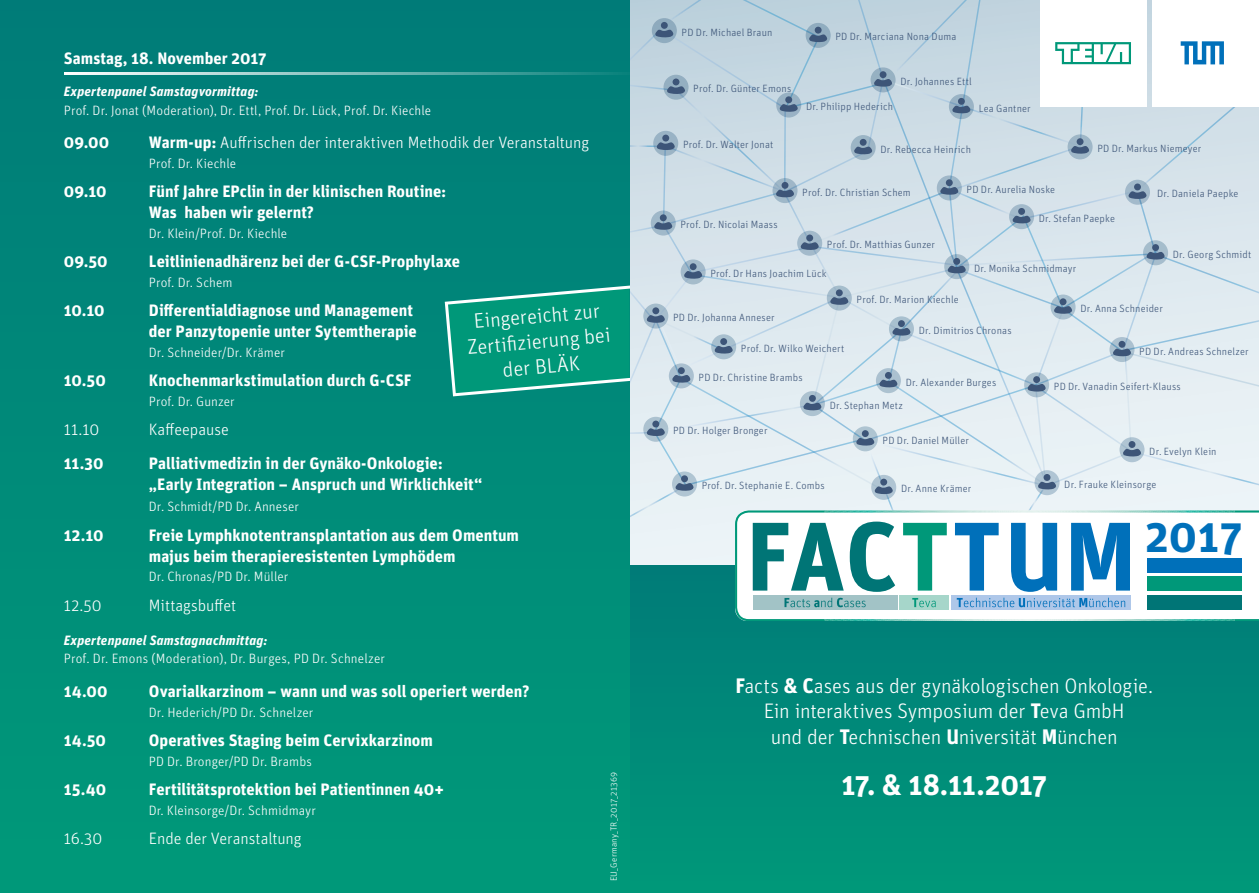
<style>
.page{position:relative;width:1259px;height:893px;background:#fff}
.page>*{position:absolute;margin:0;border:0;box-sizing:border-box;transform-origin:0 0}
.t1{font:700 44.7px "Unit OT";color:#0070ba}
.t2{font:700 29.4px "Unit OT";letter-spacing:-.005em;color:#fff}
.t3{font:300 21px/25.5px "Unit OT";letter-spacing:-.01em;color:#fff;text-align:center}
.t4{font:700 16.5px/21px "Unit OT";color:#fff}
.t5{font:300 16.5px "Unit OT";letter-spacing:-.005em;color:#fff}
.Name_0_6{font:300 13.5px "Unit Pro";letter-spacing:.01em;color:#fff}
.Refs{font:300 13.5px "Unit Pro";letter-spacing:.01em;color:#fff}
.TAg{font:italic 700 13.5px "Unit Pro";letter-spacing:.015em;color:#fff}
.TAg-2{font:300 13.5px "Unit Pro";letter-spacing:.005em;color:#fff}
.t6{font:300 10.5px "Unit OT";letter-spacing:.015em;color:#3d5578}
.t7{font:300 9px "Unit OT";letter-spacing:.025em;color:#fff}
.s1{font-weight:700}
</style>
<div class="page">
<div style="left:617px;top:566px;width:642px;height:327px;background:#008c79"></div>
<div style="left:0;top:0;width:629px;height:893px;background:linear-gradient(to bottom,#017c79,#009979)"></div>
<hr style="left:64px;top:72px;width:575px;height:2px;background:#fff">
<svg style="left:443px;top:0;width:816px;height:621px"></svg>
<p class="t4" style="left:64px;top:48px;width:204px">Samstag, 18. November 2017</p>
<p class="TAg" style="left:64px;top:82px;width:196px">Expertenpanel Samstagvormittag:</p>
<p class="Refs" style="left:64px;top:101px;width:369px">Prof. Dr. Jonat (Moderation), Dr. Ettl, Prof. Dr. Lück, Prof. Dr. Kiechle</p>
<p class="t4" style="left:64px;top:132px;width:47px">09.00</p>
<p class="t5" style="left:149px;top:133px;width:442px"><span class="s1">Warm-up:</span> Auffrischen der interaktiven Methodik der Veranstaltung</p>
<p class="TAg-2" style="left:149px;top:155px;width:89px">Prof. Dr. Kiechle</p>
<p class="t4" style="left:64px;top:181px;width:44px">09.10</p>
<p class="t4" style="left:149px;top:181px;width:299px">Fünf Jahre EPclin in der klinischen Routine:<br>Was haben wir gelernt?</p>
<p class="Name_0_6" style="left:149px;top:225px;width:140px">Dr. Klein/Prof. Dr. Kiechle</p>
<p class="t4" style="left:64px;top:251px;width:45px">09.50</p>
<p class="t4" style="left:149px;top:251px;width:313px">Leitlinienadhärenz bei der G-CSF-Prophylaxe</p>
<p class="Name_0_6" style="left:149px;top:274px;width:85px">Prof. Dr. Schem</p>
<p class="t4" style="left:64px;top:300px;width:42px">10.10</p>
<p class="t4" style="left:149px;top:300px;width:269px">Differentialdiagnose und Management der Panzytopenie unter Sytemtherapie</p>
<p class="Name_0_6" style="left:149px;top:344px;width:138px">Dr. Schneider/Dr. Krämer</p>
<p class="t4" style="left:64px;top:370px;width:43px">10.50</p>
<p class="t4" style="left:149px;top:370px;width:264px">Knochenmarkstimulation durch G-CSF</p>
<p class="Name_0_6" style="left:149px;top:393px;width:87px">Prof. Dr. Gunzer</p>
<p class="t5" style="left:64px;top:420px;width:37px">11.10</p>
<p class="t5" style="left:149px;top:420px;width:82px">Kaffeepause</p>
<p class="t4" style="left:64px;top:453px;width:41px">11.30</p>
<p class="t4" style="left:149px;top:453px;width:335px">Palliativmedizin in der Gynäko-Onkologie: „Early Integration – Anspruch und Wirklichkeit“</p>
<p class="Name_0_6" style="left:149px;top:498px;width:152px">Dr. Schmidt/PD Dr. Anneser</p>
<p class="t4" style="left:64px;top:524px;width:41px">12.10</p>
<p class="t4" style="left:149px;top:524px;width:372px">Freie Lymphknotentransplantation aus dem Omentum majus beim therapieresistenten Lymphödem</p>
<p class="Name_0_6" style="left:149px;top:568px;width:141px">Dr. Chronas/PD Dr. Müller</p>
<p class="t5" style="left:64px;top:595px;width:39px">12.50</p>
<p class="t5" style="left:149px;top:595px;width:89px">Mittagsbuffet</p>
<p class="TAg" style="left:64px;top:630px;width:205px">Expertenpanel Samstagnachmittag:</p>
<p class="Refs" style="left:64px;top:650px;width:323px">Prof. Dr. Emons (Moderation), Dr. Burges, PD Dr. Schnelzer</p>
<p class="t4" style="left:64px;top:681px;width:45px">14.00</p>
<p class="t4" style="left:149px;top:681px;width:382px">Ovarialkarzinom – wann und was soll operiert werden?</p>
<p class="Name_0_6" style="left:149px;top:703px;width:166px">Dr. Hederich/PD Dr. Schnelzer</p>
<p class="t4" style="left:64px;top:730px;width:44px">14.50</p>
<p class="t4" style="left:149px;top:730px;width:286px">Operatives Staging beim Cervixkarzinom</p>
<p class="Name_0_6" style="left:149px;top:752px;width:165px">PD Dr. Bronger/PD Dr. Brambs</p>
<p class="t4" style="left:64px;top:779px;width:44px">15.40</p>
<p class="t4" style="left:149px;top:779px;width:297px">Fertilitätsprotektion bei Patientinnen 40+</p>
<p class="Refs" style="left:149px;top:801px;width:169px">Dr. Kleinsorge/Dr. Schmidmayr</p>
<p class="t5" style="left:64px;top:829px;width:40px">16.30</p>
<p class="t5" style="left:149px;top:829px;width:154px">Ende der Veranstaltung</p>
<p class="t3" style="left:464px;top:309px;width:145px;rotate:-5deg">Eingereicht zur<br>Zertifi zierung bei der BLÄK</p>
<p class="t7" style="left:608px;top:881px;width:111px;rotate:-90deg">EU_Germany_TR_2017_21369</p>
<p class="t6" style="left:681px;top:26px;width:92px">PD Dr. Michael Braun</p>
<p class="t6" style="left:835px;top:31px;width:122px">PD Dr. Marciana Nona Duma</p>
<p class="t6" style="left:693px;top:82px;width:100px">Prof. Dr. Günter Emons</p>
<p class="t6" style="left:683px;top:139px;width:92px">Prof. Dr. Walter Jonat</p>
<p class="t6" style="left:680px;top:218px;width:99px">Prof. Dr. Nicolai Maass</p>
<p class="t6" style="left:806px;top:100px;width:89px">Dr. Philipp Hederich</p>
<p class="t6" style="left:900px;top:75px;width:73px">Dr. Johannes Ettl</p>
<p class="t6" style="left:978px;top:102px;width:54px">Lea Gantner</p>
<p class="t6" style="left:880px;top:143px;width:92px">Dr. Rebecca Heinrich</p>
<p class="t6" style="left:802px;top:186px;width:110px">Prof. Dr. Christian Schem</p>
<p class="t6" style="left:966px;top:183px;width:90px">PD Dr. Aurelia Noske</p>
<p class="t6" style="left:1097px;top:142px;width:106px">PD Dr. Markus Niemeyer</p>
<p class="t6" style="left:1157px;top:187px;width:83px">Dr. Daniela Paepke</p>
<p class="t6" style="left:827px;top:238px;width:110px">Prof. Dr. Matthias Gunzer</p>
<p class="t6" style="left:1039px;top:212px;width:78px">Dr. Stefan Paepke</p>
<p class="t6" style="left:1172px;top:248px;width:80px">Dr. Georg Schmidt</p>
<p class="t6" style="left:710px;top:267px;width:118px">Prof. Dr Hans Joachim Lück</p>
<p class="t6" style="left:974px;top:262px;width:104px">Dr. Monika Schmidmayr</p>
<p class="t6" style="left:673px;top:311px;width:103px">PD Dr. Johanna Anneser</p>
<p class="t6" style="left:856px;top:293px;width:104px">Prof. Dr. Marion Kiechle</p>
<p class="t6" style="left:1080px;top:302px;width:84px">Dr. Anna Schneider</p>
<p class="t6" style="left:918px;top:324px;width:94px">Dr. Dimitrios Chronas</p>
<p class="t6" style="left:741px;top:342px;width:105px">Prof. Dr. Wilko Weichert</p>
<p class="t6" style="left:1139px;top:345px;width:111px">PD Dr. Andreas Schnelzer</p>
<p class="t6" style="left:698px;top:371px;width:106px">PD Dr. Christine Brambs</p>
<p class="t6" style="left:905px;top:376px;width:92px">Dr. Alexander Burges</p>
<p class="t6" style="left:1054px;top:380px;width:128px">PD Dr. Vanadin Seifert-Klauss</p>
<p class="t6" style="left:673px;top:424px;width:96px">PD Dr. Holger Bronger</p>
<p class="t6" style="left:829px;top:399px;width:75px">Dr. Stephan Metz</p>
<p class="t6" style="left:882px;top:434px;width:88px">PD Dr. Daniel Müller</p>
<p class="t6" style="left:702px;top:479px;width:124px">Prof. Dr. Stephanie E. Combs</p>
<p class="t6" style="left:901px;top:483px;width:72px">Dr. Anne Krämer</p>
<p class="t6" style="left:1149px;top:445px;width:69px">Dr. Evelyn Klein</p>
<p class="t6" style="left:1064px;top:478px;width:94px">Dr. Frauke Kleinsorge</p>
<p class="t1" style="left:1145px;top:507px;width:98px">2017</p>
<p class="t3" style="left:735px;top:673px;width:419px"><span class="s1">F</span>acts <span class="s1">&amp; C</span>ases aus der gynäkologischen Onkologie.<br>Ein interaktives Symposium der <span class="s1">T</span>eva GmbH<br>und der <span class="s1">T</span>echnischen <span class="s1">U</span>niversität <span class="s1">M</span>ünchen</p>
<p class="t2" style="left:841px;top:766px;width:207px">17. &amp; 18.11.2017</p>
</div>
